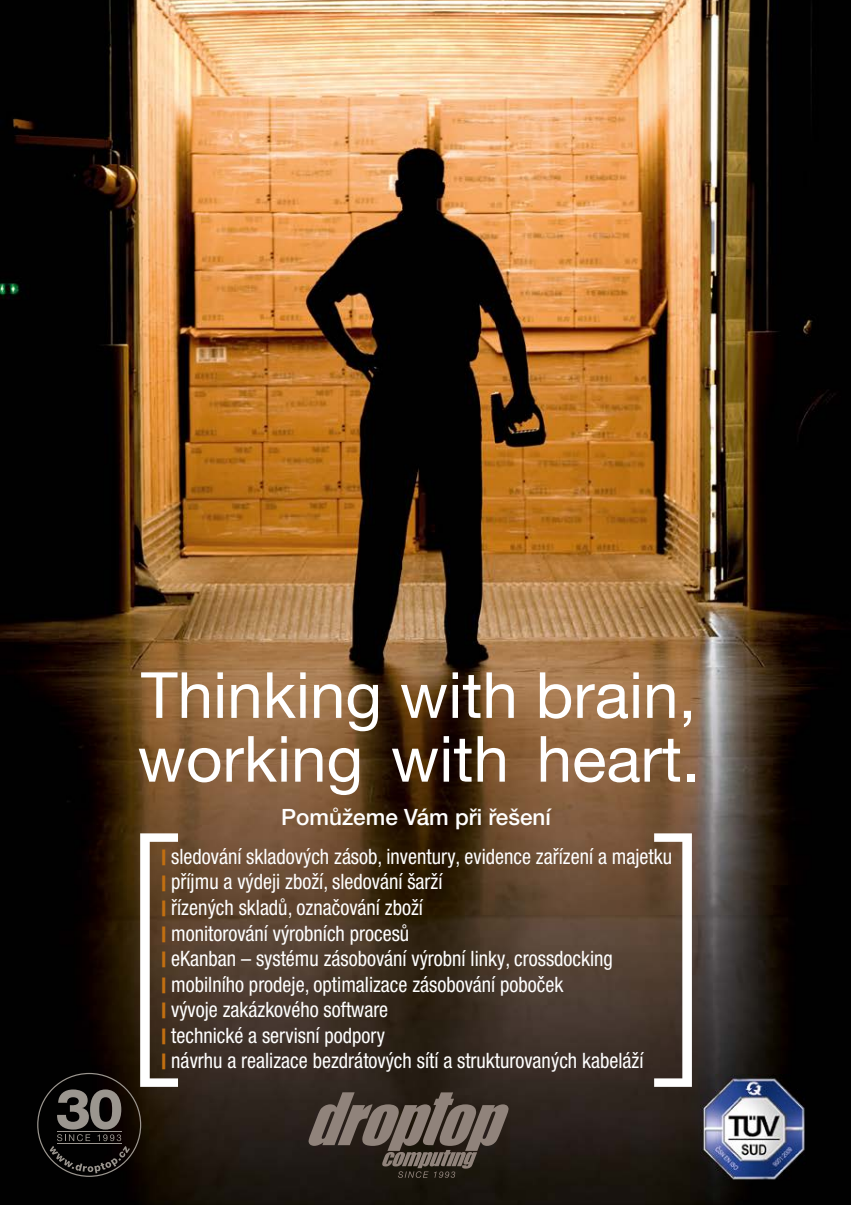
<style>
.page{position:relative;width:851px;height:1205px;background:#fff}
.page>*{position:absolute;margin:0;border:0;box-sizing:border-box;transform-origin:0 0}
.t1{font:100 condensed 282.25px "Helvetica Neue LT Pro";color:#fff}
.t2{font:63.75px/63.8px "Helvetica Neue LT Pro";color:#fff}
.t3{font:500 22.5px "Helvetica Neue LT Pro";color:#fff}
.t4{font:condensed 21.25px/25.5px "Helvetica Neue LT Pro";color:#fff;scale:.95 1}
.s1{font-weight:900;color:#c26f10}
</style>
<div class="page">
<img style="left:0;top:0;width:850px;height:1205px">
<img style="left:700px;top:1075px;width:113px;height:110px">
<svg style="left:37px;top:1073px;width:104px;height:104px"></svg>
<hr style="left:58px;top:1131px;width:64px;height:1px;background:#9b968f">
<hr style="left:58px;top:1143px;width:64px;height:1px;background:#9b968f">
<svg style="left:308px;top:1092px;width:200px;height:86px"></svg>
<h2 class="t2" style="left:138px;top:662px;width:563px">Thinking with brain, working with heart.</h2>
<h1 class="t1" style="left:117px;top:775px;width:64px">[</h1>
<h1 class="t1" style="left:652px;top:775px;width:64px">]</h1>
<p class="t3" style="left:281px;top:803px;width:271px">Pomůžeme Vám při řešení</p>
<p class="t4" style="left:162px;top:843px;width:538px"><span class="s1">|</span> sledování skladových zásob, inventury, evidence zařízení a majetku <span class="s1">|</span> příjmu a výdeji zboží, sledování šarží<br><span class="s1">|</span> řízených skladů, označování zboží<br><span class="s1">|</span> monitorování výrobních procesů<br><span class="s1">|</span> eKanban – systému zásobování výrobní linky, crossdocking<br><span class="s1">|</span> mobilního prodeje, optimalizace zásobování poboček<br><span class="s1">|</span> vývoje zakázkového software<br><span class="s1">|</span> technické a servisní podpory<br><span class="s1">|</span> návrhu a realizace bezdrátových sítí a strukturovaných kabeláží</p>
</div>
